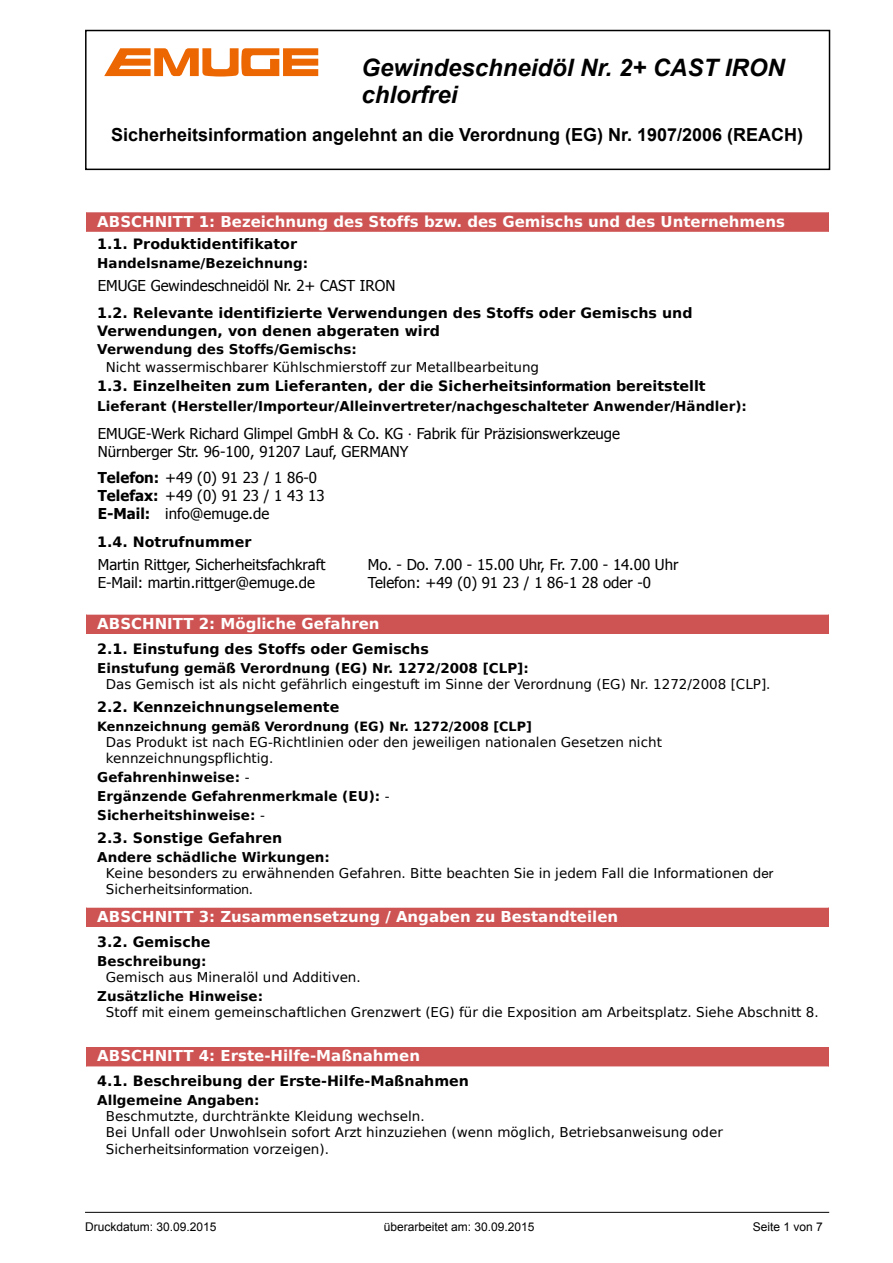
<style>
.page{position:relative;width:893px;height:1263px;background:#fff}
.page>*{position:absolute;margin:0;border:0;box-sizing:border-box;transform-origin:0 0}
.t1{font:italic 700 24px/27px "Arial";color:#000}
.t2{font:700 18px "Arial";color:#000}
.t3{font:15px/18px "Tahoma";color:#000}
.t4{font:700 15px "DejaVu Sans";color:#fff}
.t5{font:700 14.25px/18.5px "DejaVu Sans";color:#000}
.t6{font:13.5px/16.2px "DejaVu Sans";color:#000}
.t7{font:700 13.5px/18.9px "DejaVu Sans";color:#000}
.t8{font:700 12.75px "DejaVu Sans";color:#000}
.t9{font:12px "Arial";color:#000}
.s1{font-family:"Helvetica Neue LT Pro";font-weight:800}
.s2{font-family:"Helvetica Neue LT Pro"}
.s3{font-weight:700}
.s4{font-weight:400}
</style>
<div class="page">
<div style="left:86px;top:212px;width:743px;height:20px;background:#ce5454"></div>
<div style="left:86px;top:615px;width:743px;height:19px;background:#ce5454"></div>
<div style="left:86px;top:908px;width:743px;height:19px;background:#ce5454"></div>
<div style="left:86px;top:1047px;width:743px;height:19px;background:#ce5454"></div>
<div style="left:85px;top:30px;width:745px;height:140px;border:2px solid #000"></div>
<hr style="left:85px;top:1212px;width:744px;height:1px;background:#000">
<svg style="left:104px;top:48px;width:214px;height:29px"></svg>
<h1 class="t1" style="left:361px;top:55px;width:425px">Gewindeschneidöl Nr. 2+ CAST IRON chlorfrei</h1>
<h2 class="t2" style="left:111px;top:122px;width:694px">Sicherheitsinformation angelehnt an die Verordnung (EG) Nr. 1907/2006 (REACH)</h2>
<p class="t4" style="left:97px;top:209px;width:689px">ABSCHNITT 1: Bezeichnung des Stoffs bzw. des Gemischs und des Unternehmens</p>
<p class="t5" style="left:97px;top:234px;width:201px">1.1. Produktidentifikator</p>
<p class="t7" style="left:97px;top:253px;width:212px">Handelsname/Bezeichnung:</p>
<p class="t5" style="left:97px;top:303px;width:597px">1.2. Relevante identifizierte Verwendungen des Stoffs oder Gemischs und<br>Verwendungen, von denen abgeraten wird</p>
<p class="t7" style="left:97px;top:339px;width:261px">Verwendung des Stoffs/Gemischs:</p>
<p class="t6" style="left:106px;top:358px;width:435px">Nicht wassermischbarer Kühlschmierstoff zur Metallbearbeitung</p>
<p class="t5" style="left:97px;top:377px;width:610px">1.3. Einzelheiten zum Lieferanten, der d<span class="s1">ie</span> Sicherheits<span class="s1">information</span> bereitstellt</p>
<p class="t7" style="left:97px;top:396px;width:651px">Lieferant (Hersteller/Importeur/Alleinvertreter/nachgeschalteter Anwender/Händler):</p>
<p class="t3" style="left:98px;top:276px;width:299px">EMUGE Gewindeschneidöl Nr. 2+ CAST IRON</p>
<p class="t3" style="left:98px;top:424px;width:524px">EMUGE-Werk Richard Glimpel GmbH &amp; Co. KG <span class="s2">·</span> Fabrik für Präzisionswerkzeuge<br>Nürnberger Str. 96-100, 91207 Lauf, GERMANY</p>
<p class="t3" style="left:98px;top:468px;width:228px"><span class="s3">Telefon:</span> +49 (0) 91 23 / 1 86-0<br><span class="s3">Telefax:</span> +49 (0) 91 23 / 1 43 13<br><span class="s3">E-Mail:</span> info@emuge.de</p>
<p class="t3" style="left:98px;top:555px;width:229px">Martin Rittger, Sicherheitsfachkraft</p>
<p class="t3" style="left:368px;top:555px;width:312px">Mo. - Do. 7.00 - 15.00 Uhr, Fr. 7.00 - 14.00 Uhr</p>
<p class="t3" style="left:98px;top:573px;width:219px">E-Mail: martin.rittger@emuge.de</p>
<p class="t3" style="left:368px;top:573px;width:285px">Telefon: +49 (0) 91 23 / 1 86-1 28 oder -0</p>
<p class="t5" style="left:97px;top:532px;width:156px">1.4. Notrufnummer</p>
<p class="t4" style="left:97px;top:611px;width:284px">ABSCHNITT 2: Mögliche Gefahren</p>
<p class="t5" style="left:97px;top:639px;width:333px">2.1. Einstufung des Stoffs oder Gemischs</p>
<p class="t7" style="left:97px;top:658px;width:433px">Einstufung gemäß Verordnung (EG) Nr. 1272/2008 [CLP]:</p>
<p class="t6" style="left:106px;top:676px;width:666px">Das Gemisch ist als nicht gefährlich eingestuft im Sinne der Verordnung (EG) Nr. 1272/2008 [CLP].</p>
<p class="t5" style="left:97px;top:697px;width:244px">2.2. Kennzeichnungselemente</p>
<p class="t8" style="left:97px;top:716px;width:436px">Kennzeichnung gemäß Verordnung (EG) Nr. 1272/2008 [CLP]</p>
<p class="t6" style="left:106px;top:734px;width:558px">Das Produkt ist nach EG-Richtlinien oder den jeweiligen nationalen Gesetzen nicht kennzeichnungspflichtig.</p>
<p class="t7" style="left:97px;top:768px;width:294px">Gefahrenhinweise: <span class="s4">-<br></span>Ergänzende Gefahrenmerkmale (EU): <span class="s4">-<br></span>Sicherheitshinweise: <span class="s4">-</span></p>
<p class="t5" style="left:97px;top:828px;width:186px">2.3. Sonstige Gefahren</p>
<p class="t6" style="left:106px;top:848px;width:669px;text-indent:-9px"><span class="s3">Andere schädliche Wirkungen:<br></span>Keine besonders zu erwähnenden Gefahren. Bitte beachten Sie in jedem Fall die Informationen d<span class="s2">er<br></span>Sicherheits<span class="s2">information</span>.</p>
<p class="t4" style="left:97px;top:904px;width:522px">ABSCHNITT 3: Zusammensetzung / Angaben zu Bestandteilen</p>
<p class="t5" style="left:97px;top:932px;width:115px">3.2. Gemische</p>
<p class="t7" style="left:97px;top:951px;width:111px">Beschreibung:</p>
<p class="t6" style="left:106px;top:969px;width:256px">Gemisch aus Mineralöl und Additiven.</p>
<p class="t7" style="left:97px;top:986px;width:167px">Zusätzliche Hinweise:</p>
<p class="t6" style="left:106px;top:1004px;width:714px">Stoff mit einem gemeinschaftlichen Grenzwert (EG) für die Exposition am Arbeitsplatz. Siehe Abschnitt 8.</p>
<p class="t4" style="left:97px;top:1044px;width:324px">ABSCHNITT 4: Erste-Hilfe-Maßnahmen</p>
<p class="t5" style="left:97px;top:1071px;width:373px">4.1. Beschreibung der Erste-Hilfe-Maßnahmen</p>
<p class="t7" style="left:97px;top:1090px;width:164px">Allgemeine Angaben:</p>
<p class="t6" style="left:106px;top:1108px;width:619px">Beschmutzte, durchtränkte Kleidung wechseln.<br>Bei Unfall oder Unwohlsein sofort Arzt hinzuziehen (wenn möglich, Betriebsanweisung oder<br>Sicherheits<span class="s2">information</span> vorzeigen).</p>
<p class="t9" style="left:85px;top:1219px;width:133px">Druckdatum: 30.09.2015</p>
<p class="t9" style="left:384px;top:1219px;width:152px">überarbeitet am: 30.09.2015</p>
<p class="t9" style="left:753px;top:1219px;width:72px">Seite 1 von 7</p>
</div>
